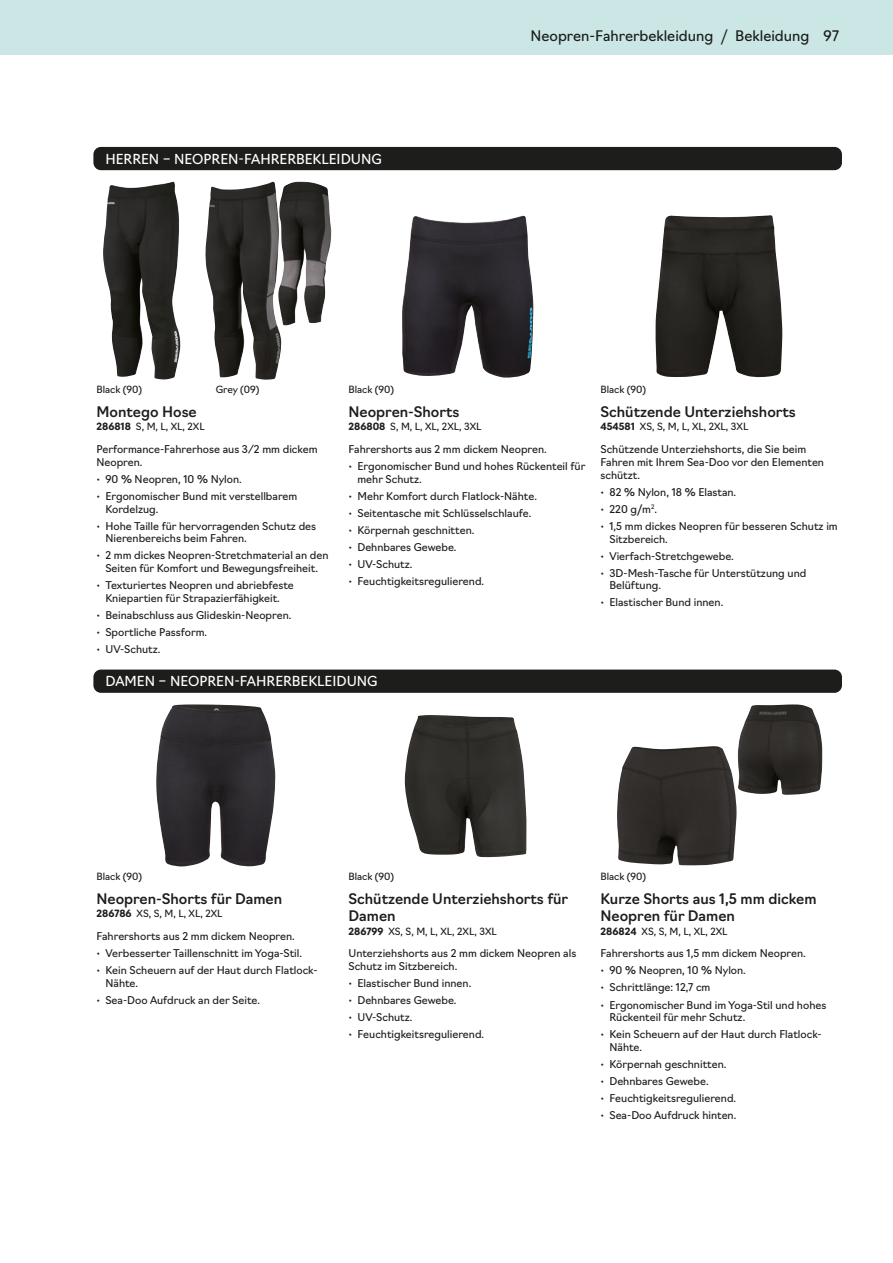
<style>
.page{position:relative;width:893px;height:1263px;background:#fff}
.page>*{position:absolute;margin:0;border:0;box-sizing:border-box;transform-origin:0 0}
.TAB-PROD-NAME{font:500 14.25px/17.2px "Navigo";color:#1d1d1b}
.t1{font:14.25px "Navigo";color:#1d1d1b}
.SUB-SECTION{font:13.5px "Navigo";color:#fff}
.TAB-PROD-DESCRIPTION{font:10.5px/12.6px "Navigo";color:#1d1d1b}
.TAB-PROD-SKU-APPAREL{font:9.75px "Navigo";color:#1d1d1b}
.TAB-PROD-PLATFORM{font:9.75px "Navigo";color:#1d1d1b}
.s1{font-weight:300}
.s2{font-weight:700}
</style>
<div class="page">
<div style="left:93px;top:147px;width:749px;height:23px;background:#1d1d1b;border-radius:8px"></div>
<div style="left:93px;top:669px;width:749px;height:24px;background:#1d1d1b;border-radius:8px"></div>
<img style="left:402px;top:215px;width:131px;height:163px">
<img style="left:655px;top:215px;width:127px;height:163px">
<img style="left:156px;top:704px;width:120px;height:163px">
<img style="left:738px;top:704px;width:84px;height:91px">
<img style="left:617px;top:746px;width:119px;height:119px">
<img style="left:404px;top:715px;width:123px;height:142px">
<img style="left:205px;top:182px;width:76px;height:198px">
<img style="left:278px;top:182px;width:54px;height:144px">
<img style="left:103px;top:182px;width:77px;height:197px">
<div style="left:0;top:0;width:893px;height:54px;background:#cae7e5"></div>
<p class="SUB-SECTION" style="left:105px;top:148px;width:278px">HERREN – NEOPREN-FAHRERBEKLEIDUNG</p>
<p class="t1" style="left:645px;top:24px;width:164px">Kategorie <span class="s1">//</span> Bekleidung</p>
<p class="t1" style="left:735px;top:24px;width:105px">Bekleidung 9797</p>
<p class="t1" style="left:531px;top:24px;width:184px">Neopren-Fahrerbekl idung</p>
<p class="TAB-PROD-PLATFORM" style="left:96px;top:382px;width:47px">Black (90)</p>
<p class="TAB-PROD-PLATFORM" style="left:216px;top:382px;width:45px">Grey (09)</p>
<p class="TAB-PROD-NAME" style="left:96px;top:402px;width:102px">Montego Hose</p>
<p class="TAB-PROD-SKU-APPAREL" style="left:96px;top:419px;width:110px"><span class="s2">286818</span> S, M, L, XL, 2XL</p>
<p class="TAB-PROD-DESCRIPTION" style="left:96px;top:442px;width:223px">Performance-Fahrerhose aus 3/2 mm dickem<br>Neopren.</p>
<p class="TAB-PROD-DESCRIPTION" style="left:96px;top:472px;width:147px">• 90 % Neopren, 10 % Nylon.</p>
<p class="TAB-PROD-DESCRIPTION" style="left:105px;top:489px;width:193px;text-indent:-9px">• Ergonomischer Bund mit verstellbarem<br>Kordelzug.</p>
<p class="TAB-PROD-DESCRIPTION" style="left:105px;top:519px;width:212px;text-indent:-9px">• Hohe Taille für hervorragenden Schutz des<br>Nierenbereichs beim Fahren.</p>
<p class="TAB-PROD-DESCRIPTION" style="left:96px;top:548px;width:234px;text-align:center">• 2 mm dickes Neopren-Stretchmaterial an den<br>Seiten für Komfort und Bewegungsfreiheit.</p>
<p class="TAB-PROD-DESCRIPTION" style="left:96px;top:578px;width:199px;text-align:center">• Texturiertes Neopren und abriebfeste<br>Kniepartien für Strapazierfähigkeit.</p>
<p class="TAB-PROD-DESCRIPTION" style="left:96px;top:608px;width:197px">• Beinabschluss aus Glideskin-Neopren.</p>
<p class="TAB-PROD-DESCRIPTION" style="left:96px;top:625px;width:112px">• Sportliche Passform.</p>
<p class="TAB-PROD-DESCRIPTION" style="left:96px;top:642px;width:66px">• UV-Schutz.</p>
<p class="TAB-PROD-PLATFORM" style="left:348px;top:382px;width:47px">Black (90)</p>
<p class="TAB-PROD-NAME" style="left:348px;top:402px;width:112px">Neopren-Shorts</p>
<p class="TAB-PROD-SKU-APPAREL" style="left:348px;top:419px;width:135px"><span class="s2">286808</span> S, M, L, XL, 2XL, 3XL</p>
<p class="TAB-PROD-DESCRIPTION" style="left:348px;top:442px;width:200px">Fahrershorts aus 2 mm dickem Neopren.</p>
<p class="TAB-PROD-DESCRIPTION" style="left:357px;top:459px;width:229px;text-indent:-9px">• Ergonomischer Bund und hohes Rückenteil für mehr Schutz.</p>
<p class="TAB-PROD-DESCRIPTION" style="left:348px;top:489px;width:190px">• Mehr Komfort durch Flatlock-Nähte.</p>
<p class="TAB-PROD-DESCRIPTION" style="left:348px;top:506px;width:184px">• Seitentasche mit Schlüsselschlaufe.</p>
<p class="TAB-PROD-DESCRIPTION" style="left:348px;top:523px;width:127px">• Körpernah geschnitten.</p>
<p class="TAB-PROD-DESCRIPTION" style="left:348px;top:540px;width:110px">• Dehnbares Gewebe.</p>
<p class="TAB-PROD-DESCRIPTION" style="left:348px;top:557px;width:66px">• UV-Schutz.</p>
<p class="TAB-PROD-DESCRIPTION" style="left:348px;top:574px;width:137px">• Feuchtigkeitsregulierend.</p>
<p class="SUB-SECTION" style="left:105px;top:671px;width:274px">DAMEN – NEOPREN-FAHRERBEKLEIDUNG</p>
<p class="TAB-PROD-PLATFORM" style="left:600px;top:382px;width:47px">Black (90)</p>
<p class="TAB-PROD-NAME" style="left:600px;top:402px;width:197px">Schützende Unterziehshorts</p>
<p class="TAB-PROD-SKU-APPAREL" style="left:600px;top:419px;width:149px"><span class="s2">454581</span> XS, S, M, L, XL, 2XL, 3XL</p>
<p class="TAB-PROD-DESCRIPTION" style="left:600px;top:442px;width:225px">Schützende Unterziehshorts, die Sie beim<br>Fahren mit Ihrem Sea‑Doo vor den Elementen schützt.</p>
<p class="TAB-PROD-DESCRIPTION" style="left:600px;top:485px;width:137px">• 82 % Nylon, 18 % Elastan.</p>
<p class="TAB-PROD-DESCRIPTION" style="left:600px;top:502px;width:58px">• 220 g/m<sup>2</sup>.</p>
<p class="TAB-PROD-DESCRIPTION" style="left:609px;top:519px;width:230px;text-indent:-9px">• 1,5 mm dickes Neopren für besseren Schutz im<br>Sitzbereich.</p>
<p class="TAB-PROD-DESCRIPTION" style="left:600px;top:549px;width:135px">• Vierfach-Stretchgewebe.</p>
<p class="TAB-PROD-DESCRIPTION" style="left:609px;top:566px;width:198px;text-indent:-9px">• 3D-Mesh-Tasche für Unterstützung und<br>Belüftung.</p>
<p class="TAB-PROD-DESCRIPTION" style="left:600px;top:595px;width:124px">• Elastischer Bund innen.</p>
<p class="TAB-PROD-PLATFORM" style="left:96px;top:868px;width:47px">Black (90)</p>
<p class="TAB-PROD-NAME" style="left:96px;top:889px;width:187px">Neopren-Shorts für Damen</p>
<p class="TAB-PROD-SKU-APPAREL" style="left:96px;top:906px;width:128px"><span class="s2">286786</span> XS, S, M, L, XL, 2XL</p>
<p class="TAB-PROD-DESCRIPTION" style="left:96px;top:929px;width:200px">Fahrershorts aus 2 mm dickem Neopren.</p>
<p class="TAB-PROD-DESCRIPTION" style="left:96px;top:946px;width:207px">• Verbesserter Taillenschnitt im Yoga-Stil.</p>
<p class="TAB-PROD-DESCRIPTION" style="left:105px;top:963px;width:212px;text-indent:-9px">• Kein Scheuern auf der Haut durch Flatlock-<br>Nähte.</p>
<p class="TAB-PROD-DESCRIPTION" style="left:96px;top:993px;width:165px">• Sea‑Doo Aufdruck an der Seite.</p>
<p class="TAB-PROD-PLATFORM" style="left:348px;top:868px;width:47px">Black (90)</p>
<p class="TAB-PROD-NAME" style="left:348px;top:889px;width:221px">Schützende Unterziehshorts für<br>Damen</p>
<p class="TAB-PROD-SKU-APPAREL" style="left:348px;top:923px;width:150px"><span class="s2">286799</span> XS, S, M, L, XL, 2XL, 3XL</p>
<p class="TAB-PROD-DESCRIPTION" style="left:348px;top:946px;width:229px">Unterziehshorts aus 2 mm dickem Neopren als<br>Schutz im Sitzbereich.</p>
<p class="TAB-PROD-DESCRIPTION" style="left:348px;top:976px;width:124px">• Elastischer Bund innen.</p>
<p class="TAB-PROD-DESCRIPTION" style="left:348px;top:993px;width:110px">• Dehnbares Gewebe.</p>
<p class="TAB-PROD-DESCRIPTION" style="left:348px;top:1010px;width:66px">• UV-Schutz.</p>
<p class="TAB-PROD-DESCRIPTION" style="left:348px;top:1027px;width:137px">• Feuchtigkeitsregulierend.</p>
<p class="TAB-PROD-PLATFORM" style="left:600px;top:868px;width:47px">Black (90)</p>
<p class="TAB-PROD-NAME" style="left:600px;top:889px;width:218px">Kurze Shorts aus 1,5 mm dickem<br>Neopren für Damen</p>
<p class="TAB-PROD-SKU-APPAREL" style="left:600px;top:923px;width:129px"><span class="s2">286824</span> XS, S, M, L, XL, 2XL</p>
<p class="TAB-PROD-DESCRIPTION" style="left:600px;top:946px;width:207px">Fahrershorts aus 1,5 mm dickem Neopren.</p>
<p class="TAB-PROD-DESCRIPTION" style="left:600px;top:963px;width:147px">• 90 % Neopren, 10 % Nylon.</p>
<p class="TAB-PROD-DESCRIPTION" style="left:600px;top:980px;width:111px">• Schrittlänge: 12,7 cm</p>
<p class="TAB-PROD-DESCRIPTION" style="left:609px;top:997px;width:218px;text-indent:-9px">• Ergonomischer Bund im Yoga-Stil und hohes<br>Rückenteil für mehr Schutz.</p>
<p class="TAB-PROD-DESCRIPTION" style="left:609px;top:1027px;width:212px;text-indent:-9px">• Kein Scheuern auf der Haut durch Flatlock-<br>Nähte.</p>
<p class="TAB-PROD-DESCRIPTION" style="left:600px;top:1057px;width:127px">• Körpernah geschnitten.</p>
<p class="TAB-PROD-DESCRIPTION" style="left:600px;top:1074px;width:110px">• Dehnbares Gewebe.</p>
<p class="TAB-PROD-DESCRIPTION" style="left:600px;top:1091px;width:137px">• Feuchtigkeitsregulierend.</p>
<p class="TAB-PROD-DESCRIPTION" style="left:600px;top:1108px;width:137px">• Sea‑Doo Aufdruck hinten.</p>
</div>
